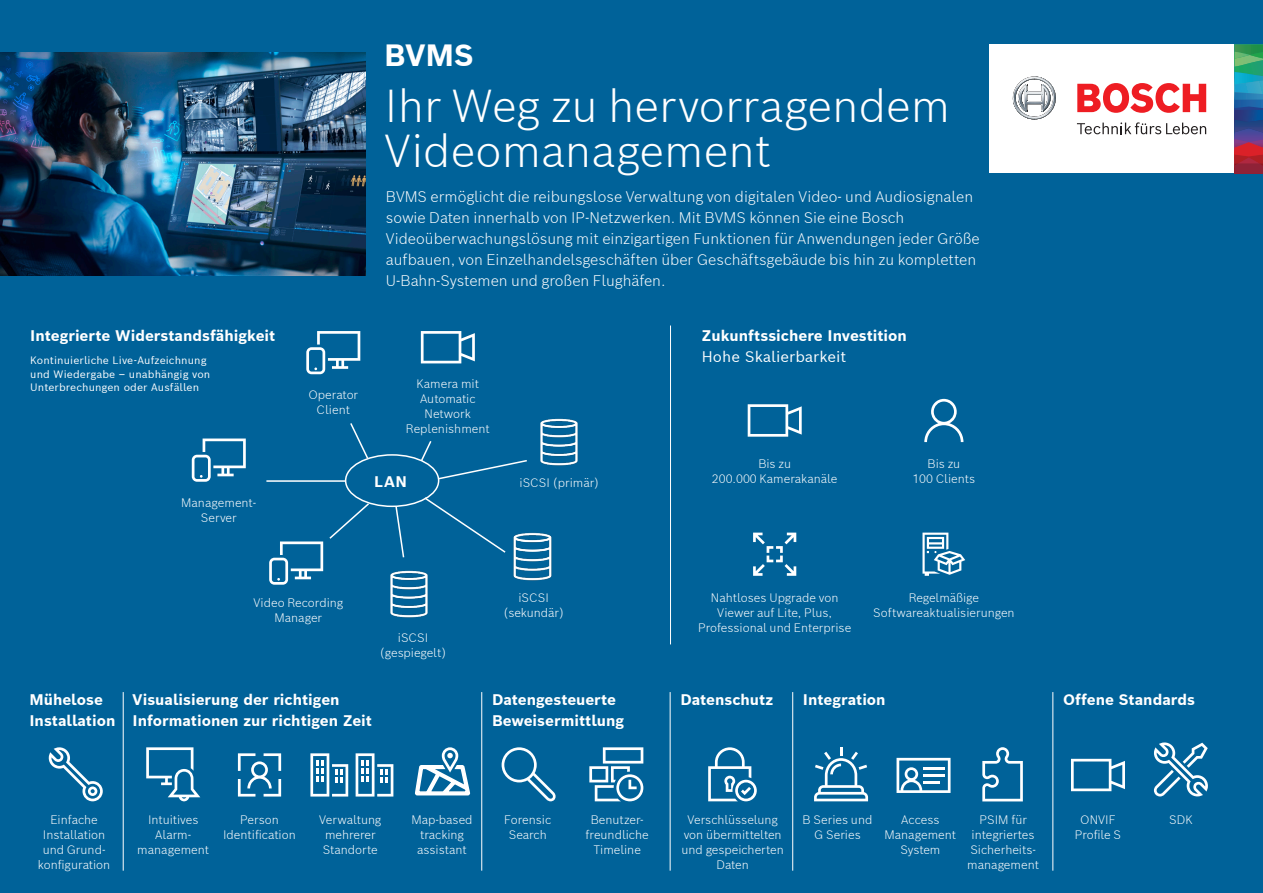
<style>
.page{position:relative;width:1263px;height:893px;background:#006299}
.page>*{position:absolute;margin:0;border:0;box-sizing:border-box;transform-origin:0 0}
.t1{font:300 45px/45px "Bosch Sans";color:#fff}
.t2{font:700 30px "Bosch Sans";color:#fff}
.t3{font:300 15px/21px "Bosch Sans";color:#fff}
.Titel_index{font:700 15px/21px "Bosch Sans";color:#fff}
.t4{font:15px "Bosch Sans";color:#fff}
.t5{font:300 12px/15px "Bosch Sans";color:#fff;text-align:center}
.Headline_1_Black_24{font:10.5px/13.5px "Bosch Sans";letter-spacing:.01em;color:#fff}
</style>
<div class="page">
<img style="left:1px;top:52px;width:365px;height:223px">
<hr style="left:123px;top:692px;width:1px;height:179px;background:#fff">
<hr style="left:481px;top:692px;width:1px;height:179px;background:#fff">
<hr style="left:670px;top:325px;width:1px;height:319px;background:#fff">
<hr style="left:670px;top:692px;width:1px;height:179px;background:#fff">
<hr style="left:792px;top:692px;width:1px;height:179px;background:#fff">
<hr style="left:1052px;top:692px;width:1px;height:179px;background:#fff">
<svg style="left:238px;top:753px;width:43px;height:43px"></svg>
<svg style="left:310px;top:753px;width:38px;height:43px"></svg>
<svg style="left:356px;top:753px;width:37px;height:43px"></svg>
<svg style="left:146px;top:747px;width:54px;height:54px"></svg>
<svg style="left:502px;top:747px;width:54px;height:54px"></svg>
<svg style="left:589px;top:747px;width:54px;height:54px"></svg>
<svg style="left:748px;top:404px;width:54px;height:33px"></svg>
<svg style="left:924px;top:399px;width:39px;height:43px"></svg>
<svg style="left:922px;top:533px;width:43px;height:43px"></svg>
<svg style="left:49px;top:747px;width:54px;height:54px"></svg>
<svg style="left:1071px;top:759px;width:54px;height:32px"></svg>
<svg style="left:1154px;top:742px;width:54px;height:54px"></svg>
<svg style="left:708px;top:747px;width:49px;height:54px"></svg>
<svg style="left:896px;top:758px;width:54px;height:35px"></svg>
<svg style="left:814px;top:747px;width:54px;height:54px"></svg>
<svg style="left:982px;top:747px;width:41px;height:54px"></svg>
<svg style="left:306px;top:331px;width:54px;height:43px"></svg>
<svg style="left:421px;top:331px;width:54px;height:32px"></svg>
<svg style="left:192px;top:438px;width:54px;height:44px"></svg>
<div style="left:345px;top:454px;width:94px;height:53px;border:2px solid #fff;border-radius:50%"></div>
<svg style="left:350px;top:423px;width:20px;height:37px"></svg>
<hr style="left:266px;top:480px;width:79px;height:2px;background:#fff">
<svg style="left:423px;top:496px;width:82px;height:57px"></svg>
<svg style="left:269px;top:502px;width:102px;height:83px"></svg>
<svg style="left:394px;top:505px;width:11px;height:53px"></svg>
<svg style="left:753px;top:533px;width:43px;height:43px"></svg>
<img style="left:390px;top:570px;width:38px;height:48px">
<img style="left:505px;top:532px;width:47px;height:49px">
<img style="left:540px;top:418px;width:38px;height:48px">
<svg style="left:419px;top:441px;width:108px;height:39px"></svg>
<svg style="left:415px;top:747px;width:56px;height:49px"></svg>
<div style="left:989px;top:45px;width:274px;height:128px;background:#fff"></div>
<svg style="left:1234px;top:45px;width:29px;height:128px;background:#4e657b"></svg>
<svg style="left:1013px;top:76px;width:43px;height:44px"></svg>
<svg style="left:1077px;top:83px;width:129px;height:30px"></svg>
<svg style="left:1077px;top:122px;width:129px;height:12px"></svg>
<p class="t2" style="left:384px;top:35px;width:91px">BVMS</p>
<p class="t1" style="left:385px;top:82px;width:567px">Ihr Weg zu hervorragendem<br>Videomanagement</p>
<p class="t3" style="left:386px;top:185px;width:595px">BVMS ermöglicht die reibungslose Verwaltung von digitalen Video‑ und Audiosignalen sowie Daten innerhalb von IP-Netzwerken. Mit BVMS können Sie eine Bosch Videoüberwachungslösung mit einzigartigen Funktionen für Anwendungen jeder Größe aufbauen, von Einzelhandelsgeschäften über Geschäftsgebäude bis hin zu kompletten U‑Bahn-Systemen und großen Flughäfen.</p>
<p class="Titel_index" style="left:30px;top:324px;width:247px">Integrierte Widerstandsfähigkeit</p>
<p class="Titel_index" style="left:702px;top:324px;width:206px">Zukunftssichere Investition</p>
<p class="t4" style="left:702px;top:346px;width:146px">Hohe Skalierbarkeit</p>
<p class="Headline_1_Black_24" style="left:30px;top:353px;width:182px">Kontinuierliche Live-Aufzeichnung und Wiedergabe – unabhängig von<br>Unterbrechungen oder Ausfällen</p>
<p class="t5" style="left:406px;top:376px;width:86px">Kamera mit<br>Automatic<br>Network<br>Replenishment</p>
<p class="t5" style="left:308px;top:387px;width:51px">Operator<br>Client</p>
<p class="t5" style="left:181px;top:494px;width:75px">Management-<br>Server</p>
<p class="t5" style="left:253px;top:595px;width:91px">Video Recording<br>Manager</p>
<p class="Titel_index" style="left:374px;top:471px;width:34px">LAN</p>
<p class="t5" style="left:520px;top:475px;width:81px">iSCSI (primär)</p>
<p class="t5" style="left:380px;top:630px;width:68px">iSCSI (gespiegelt)</p>
<p class="t5" style="left:503px;top:589px;width:62px">iSCSI (sekundär)</p>
<p class="t5" style="left:712px;top:456px;width:127px">Bis zu<br>200.000 Kamerakanäle</p>
<p class="t5" style="left:912px;top:456px;width:64px">Bis zu<br>100 Clients</p>
<p class="t5" style="left:698px;top:589px;width:155px">Nahtloses Upgrade von<br>Viewer auf Lite, Plus,<br>Professional und Enterprise</p>
<p class="t5" style="left:873px;top:589px;width:143px">Regelmäßige<br>Softwareaktualisierungen</p>
<p class="Titel_index" style="left:29px;top:689px;width:87px">Mühelose<br>Installation</p>
<p class="Titel_index" style="left:492px;top:689px;width:134px">Datengesteuerte<br>Beweisermittlung</p>
<p class="Titel_index" style="left:680px;top:689px;width:94px">Datenschutz</p>
<p class="Titel_index" style="left:803px;top:689px;width:84px">Integration</p>
<p class="Titel_index" style="left:1063px;top:689px;width:133px">Offene Standards</p>
<p class="Titel_index" style="left:133px;top:689px;width:241px">Visualisierung der richtigen<br>Informationen zur richtigen Zeit</p>
<p class="t5" style="left:38px;top:812px;width:74px">Einfache<br>Installation und Grund&shy;konfiguration</p>
<p class="t5" style="left:504px;top:812px;width:49px">Forensic<br>Search</p>
<p class="t5" style="left:411px;top:812px;width:63px">Map-based tracking assistant</p>
<p class="t5" style="left:137px;top:812px;width:73px">Intuitives<br>Alarm&shy;management</p>
<p class="t5" style="left:223px;top:812px;width:74px">Person<br>Identification</p>
<p class="t5" style="left:319px;top:812px;width:64px;text-align:left">Verwaltung mehrerer<br>Standorte</p>
<p class="t5" style="left:586px;top:812px;width:65px">Benutzer‑ freundliche<br>Timeline</p>
<p class="t5" style="left:884px;top:812px;width:73px">Access<br>Management<br>System</p>
<p class="t5" style="left:979px;top:812px;width:49px">PSIM für</p>
<p class="t5" style="left:1169px;top:812px;width:25px">SDK</p>
<p class="t5" style="left:681px;top:812px;width:104px">Verschlüsselung von übermittelten und gespeicherten<br>Daten</p>
<p class="t5" style="left:803px;top:812px;width:71px">B Series und<br>G Series</p>
<p class="t5" style="left:1075px;top:812px;width:48px">ONVIF<br>Profile S</p>
<p class="t5" style="left:967px;top:827px;width:73px">integriertes<br>Sicherheits‑ management</p>
</div>
